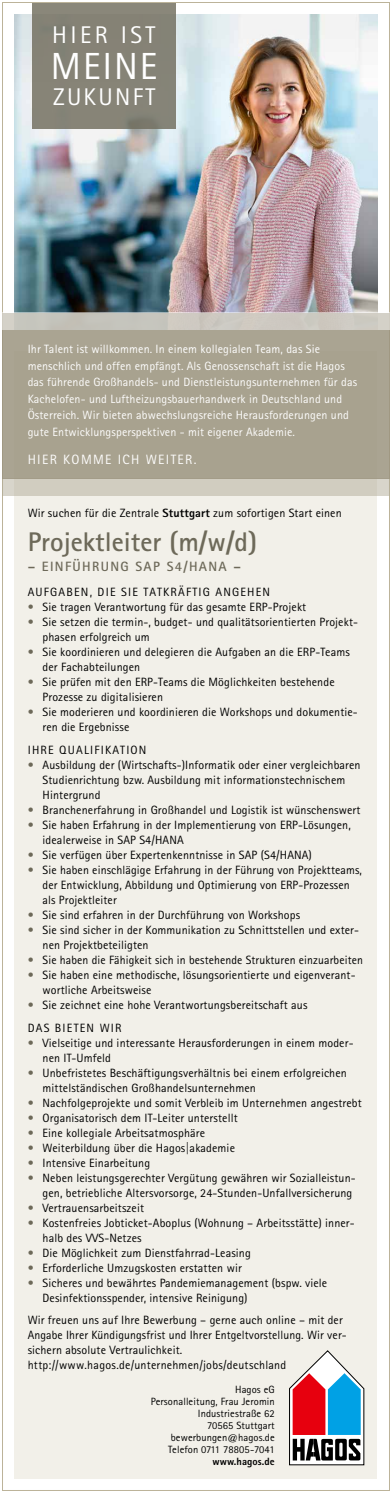
<style>
.page{position:relative;width:392px;height:1493px;background:#fff}
.page>*{position:absolute;margin:0;border:0;box-sizing:border-box;transform-origin:0 0}
.t1{font:37.8px "Rotis Sans Serif Std";letter-spacing:.05em;color:#fff}
.t2{font:700 27px "Rotis Sans Serif Std";color:#6d6959}
.t3{font:24.15px "Rotis Sans Serif Std";letter-spacing:.1em;color:#fff}
.t4{font:700 13.5px "Rotis Sans Serif Std";letter-spacing:.1em;color:#6d6959}
.t5{font:13.5px "Rotis Sans Serif Std";letter-spacing:.1em;color:#fff}
.t6{font:12px/15px "Rotis Sans Serif Std";letter-spacing:.01em;color:#000}
.t7{font:12px/16.5px "Rotis Sans Serif Std";letter-spacing:.01em;color:#fff}
.t8{font:12px "Rotis Sans Serif Std";letter-spacing:.1em;color:#000}
.t9{font:10.5px/12px "Rotis Sans Serif Std";letter-spacing:.01em;color:#000;text-align:right}
.t10{font:800 10.5px "Rotis Sans Serif Std";letter-spacing:.01em;color:#000}
.s1{font-weight:800}
.s2{color:#6d6959}
</style>
<div class="page">
<img style="left:15px;top:15px;width:361px;height:298px">
<div style="left:32px;top:2px;width:143px;height:127px;background:#868376"></div>
<div style="left:15px;top:351px;width:361px;height:1127px;background:#f2f0e9"></div>
<div style="left:2px;top:478px;width:387px;height:17px;background:#d1cdc0"></div>
<div style="left:2px;top:313px;width:387px;height:165px;background:#a8a28f"></div>
<div style="left:2px;top:313px;width:387px;height:17px;background:#cbc8bf"></div>
<svg style="left:289px;top:1350px;width:75px;height:115px"></svg>
<h3 class="t3" style="left:52px;top:21px;width:104px">HIER IST</h3>
<h1 class="t1" style="left:51px;top:44px;width:108px">MEINE</h1>
<h3 class="t3" style="left:53px;top:82px;width:104px">ZUKUNFT</h3>
<p class="t7" style="left:28px;top:341px;width:330px">Ihr Talent ist willkommen. In einem kollegialen Team, das Sie menschlich und offen empfängt. Als Genossenschaft ist die Hagos das führende Großhandels- und Dienstleistungsunternehmen für das Kachelofen- und Luftheizungsbauerhandwerk in Deutschland und Österreich. Wir bieten abwechslungsreiche Herausforderungen und gute Entwicklungsperspektiven - mit eigener Akademie.</p>
<p class="t5" style="left:28px;top:451px;width:170px">HIER KOMME ICH WEITER.</p>
<p class="t6" style="left:28px;top:505px;width:315px">Wir suchen für die Zentrale <span class="s1">Stuttgart</span> zum sofortigen Start einen</p>
<h2 class="t2" style="left:28px;top:525px;width:230px">Projektleiter (m/w/d)</h2>
<p class="t4" style="left:28px;top:558px;width:214px">– EINFÜHRUNG SAP S4/HANA –</p>
<p class="t8" style="left:28px;top:585px;width:244px">AUFGABEN, DIE SIE TATKRÄFTIG ANGEHEN</p>
<p class="t6" style="left:28px;top:599px;width:280px"><span class="s2">•</span> Sie tragen Verantwortung für das gesamte ERP-Projekt</p>
<p class="t6" style="left:43px;top:614px;width:316px;text-indent:-15px"><span class="s2">•</span> Sie setzen die termin-, budget- und qualitätsorientierten Projekt&shy;phasen erfolgreich um</p>
<p class="t6" style="left:43px;top:644px;width:308px;text-indent:-15px"><span class="s2">•</span> Sie koordinieren und delegieren die Aufgaben an die ERP-Teams der Fachabteilungen</p>
<p class="t6" style="left:43px;top:674px;width:293px;text-indent:-15px"><span class="s2">•</span> Sie prüfen mit den ERP-Teams die Möglichkeiten bestehende<br>Prozesse zu digitalisieren</p>
<p class="t6" style="left:43px;top:704px;width:316px;text-indent:-15px"><span class="s2">•</span> Sie moderieren und koordinieren die Workshops und dokumentie&shy;ren die Ergebnisse</p>
<p class="t8" style="left:28px;top:742px;width:120px">IHRE QUALIFIKATION</p>
<p class="t6" style="left:43px;top:757px;width:319px;text-indent:-15px"><span class="s2">•</span> Ausbildung der (Wirtschafts-)Informatik oder einer vergleichbaren<br>Studienrichtung bzw. Ausbildung mit informationstechnischem<br>Hintergrund</p>
<p class="t6" style="left:28px;top:802px;width:334px"><span class="s2">•</span> Branchenerfahrung in Großhandel und Logistik ist wünschenswert</p>
<p class="t6" style="left:43px;top:817px;width:309px;text-indent:-15px"><span class="s2">•</span> Sie haben Erfahrung in der Implementierung von ERP-Lösungen, idealerweise in SAP S4/HANA</p>
<p class="t6" style="left:28px;top:847px;width:285px"><span class="s2">•</span> Sie verfügen über Expertenkenntnisse in SAP (S4/HANA)</p>
<p class="t6" style="left:43px;top:862px;width:320px;text-indent:-15px"><span class="s2">•</span> Sie haben einschlägige Erfahrung in der Führung von Projektteams, der Entwicklung, Abbildung und Optimierung von ERP-Prozessen als Projektleiter</p>
<p class="t6" style="left:28px;top:907px;width:273px"><span class="s2">•</span> Sie sind erfahren in der Durchführung von Workshops</p>
<p class="t6" style="left:43px;top:922px;width:317px;text-indent:-15px"><span class="s2">•</span> Sie sind sicher in der Kommunikation zu Schnittstellen und exter&shy;nen Projektbeteiligten</p>
<p class="t6" style="left:28px;top:952px;width:336px"><span class="s2">•</span> Sie haben die Fähigkeit sich in bestehende Strukturen einzuarbeiten</p>
<p class="t6" style="left:43px;top:967px;width:314px;text-indent:-15px"><span class="s2">•</span> Sie haben eine methodische, lösungsorientierte und eigenverant&shy;wortliche Arbeitsweise</p>
<p class="t6" style="left:28px;top:993px;width:281px;line-height:22.5px"><span class="s2">•</span> Sie zeichnet eine hohe Verantwortungsbereitschaft aus<br>DAS BIETEN WIR</p>
<p class="t6" style="left:43px;top:1034px;width:312px;text-indent:-15px"><span class="s2">•</span> Vielseitige und interessante Herausforderungen in einem moder&shy;nen IT-Umfeld</p>
<p class="t6" style="left:43px;top:1064px;width:305px;text-indent:-15px"><span class="s2">•</span> Unbefristetes Beschäftigungsverhältnis bei einem erfolgreichen mittelständischen Großhandelsunternehmen</p>
<p class="t6" style="left:28px;top:1094px;width:335px"><span class="s2">•</span> Nachfolgeprojekte und somit Verbleib im Unternehmen angestrebt</p>
<p class="t6" style="left:28px;top:1109px;width:211px"><span class="s2">•</span> Organisatorisch dem IT-Leiter unterstellt</p>
<p class="t6" style="left:28px;top:1124px;width:179px"><span class="s2">•</span> Eine kollegiale Arbeitsatmosphäre</p>
<p class="t6" style="left:28px;top:1139px;width:208px"><span class="s2">•</span> Weiterbildung über die Hagos|akademie</p>
<p class="t6" style="left:28px;top:1154px;width:124px"><span class="s2">•</span> Intensive Einarbeitung</p>
<p class="t6" style="left:28px;top:1169px;width:329px;text-align:right"><span class="s2">•</span> Neben leistungsgerechter Vergütung gewähren wir Sozialleistun&shy;gen, betriebliche Altersvorsorge, 24-Stunden-Unfallversicherung</p>
<p class="t6" style="left:28px;top:1199px;width:118px"><span class="s2">•</span> Vertrauensarbeitszeit</p>
<p class="t6" style="left:43px;top:1214px;width:313px;text-indent:-15px"><span class="s2">•</span> Kostenfreies Jobticket-Aboplus (Wohnung – Arbeitsstätte) inner&shy;halb des VVS-Netzes</p>
<p class="t6" style="left:28px;top:1244px;width:224px"><span class="s2">•</span> Die Möglichkeit zum Dienstfahrrad-Leasing</p>
<p class="t6" style="left:28px;top:1259px;width:215px"><span class="s2">•</span> Erforderliche Umzugskosten erstatten wir</p>
<p class="t6" style="left:43px;top:1274px;width:286px;text-indent:-15px"><span class="s2">•</span> Sicheres und bewährtes Pandemiemanagement (bspw. viele<br>Desinfektionsspender, intensive Reinigung)</p>
<p class="t6" style="left:28px;top:1312px;width:319px">Wir freuen uns auf Ihre Bewerbung – gerne auch online – mit der Angabe Ihrer Kündigungsfrist und Ihrer Entgeltvorstellung. Wir ver&shy;sichern absolute Vertraulichkeit. http://www.hagos.de/unternehmen/jobs/deutschland</p>
<p class="t9" style="left:151px;top:1383px;width:125px">Hagos eG<br>Personalleitung, Frau Jeromin<br>Industriestraße 62<br>70565 Stuttgart bewerbungen@hagos.de<br>Telefon 0711 78805-7041</p>
<p class="t10" style="left:212px;top:1455px;width:64px">www.hagos.de</p>
</div>
